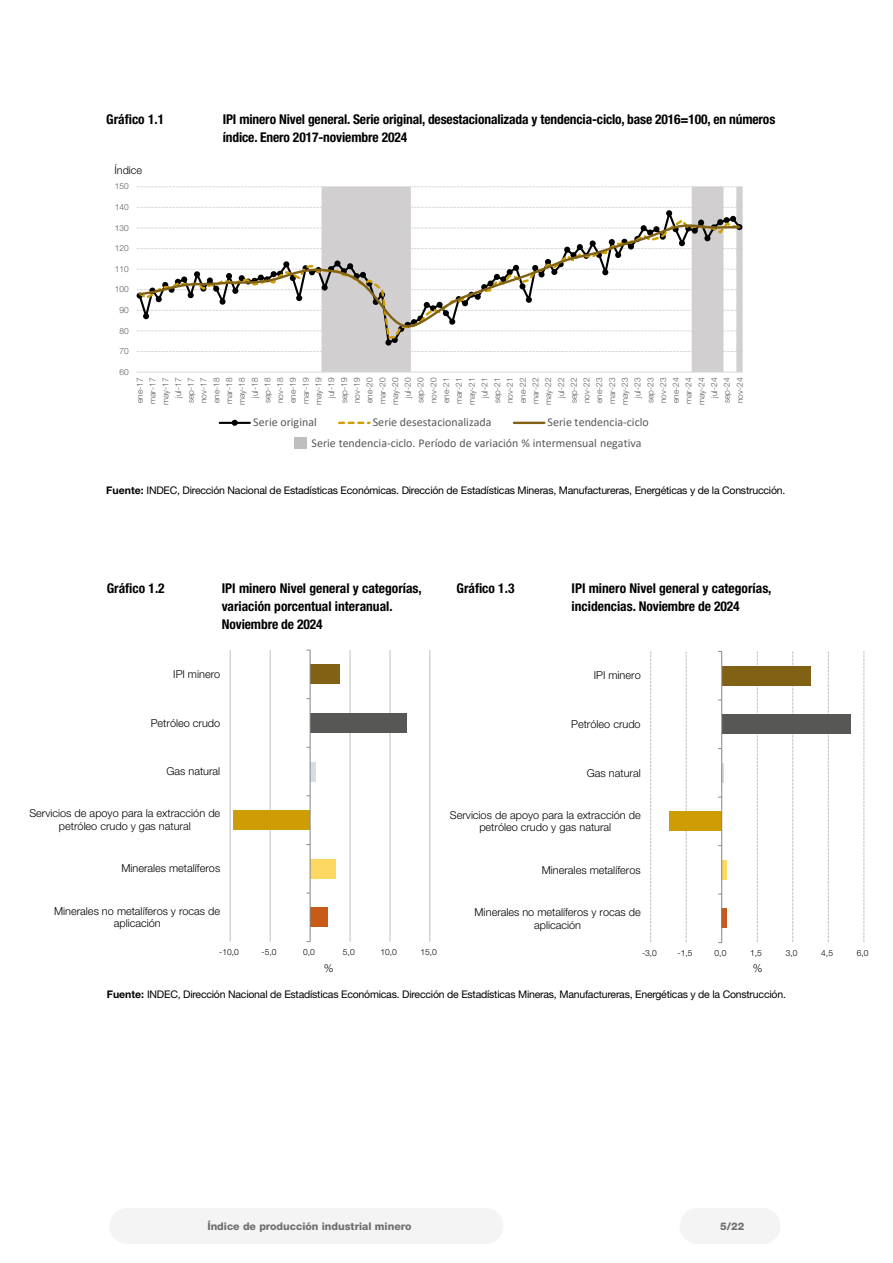
<style>
.page{position:relative;width:893px;height:1263px;background:#fff}
.page>*{position:absolute;margin:0;border:0;box-sizing:border-box;transform-origin:0 0}
.t1{font:700 condensed 13.5px/18px "Helvetica Neue LT Std";letter-spacing:-.01em;color:#000}
.t2{font:12px "Calibri";color:#595959}
.t3{font:300 10.95px/12.9px "Helvetica Neue LT Std";color:#000;text-align:center}
.t4{font:300 10.8px "Helvetica Neue LT Std";color:#000}
.t5{font:10.5px "Helvetica Neue LT Std";letter-spacing:-.02em;color:#000}
.t6{font:800 10.5px "Helvetica Neue LT Std";color:#706f6f}
.t7{font:300 8.4px/12.8px "Helvetica Neue LT Std";color:#595959;text-align:right}
.t8{font:300 8.4px "Helvetica Neue LT Std";color:#000}
.s1{font-weight:700}
</style>
<div class="page">
<div style="left:680px;top:1208px;width:35px;height:36px;background:#f4f4f4;border-radius:50%"></div>
<div style="left:109px;top:1208px;width:36px;height:36px;background:#f4f4f4;border-radius:50%"></div>
<div style="left:745px;top:1208px;width:36px;height:36px;background:#f4f4f4;border-radius:50%"></div>
<div style="left:468px;top:1208px;width:35px;height:36px;background:#f4f4f4;border-radius:50%"></div>
<div style="left:699px;top:1208px;width:66px;height:36px;background:#f4f4f4"></div>
<div style="left:130px;top:1208px;width:359px;height:36px;background:#f4f4f4"></div>
<svg style="left:136px;top:186px;width:607px;height:1px"></svg>
<svg style="left:322px;top:187px;width:421px;height:185px"></svg>
<hr style="left:136px;top:372px;width:607px;height:1px;background:#d9d9d9">
<svg style="left:136px;top:207px;width:607px;height:145px"></svg>
<svg style="left:136px;top:217px;width:606px;height:123px"></svg>
<svg style="left:137px;top:223px;width:605px;height:106px"></svg>
<hr style="left:220px;top:422px;width:30px;height:2px;background:#000">
<svg style="left:232px;top:420px;width:6px;height:6px"></svg>
<svg style="left:339px;top:422px;width:30px;height:2px"></svg>
<hr style="left:514px;top:422px;width:30px;height:2px;background:#816114">
<div style="left:295px;top:437px;width:12px;height:12px;background:#bfbfbf"></div>
<hr style="left:230px;top:650px;width:1px;height:292px;background:#bfbfbf">
<hr style="left:270px;top:650px;width:1px;height:292px;background:#bfbfbf">
<hr style="left:350px;top:650px;width:1px;height:292px;background:#bfbfbf">
<hr style="left:390px;top:650px;width:1px;height:292px;background:#bfbfbf">
<hr style="left:429px;top:650px;width:1px;height:292px;background:#bfbfbf">
<div style="left:310px;top:665px;width:30px;height:19px;background:#816114"></div>
<div style="left:310px;top:713px;width:96px;height:20px;background:#575756"></div>
<div style="left:310px;top:762px;width:5px;height:19px;background:#d7dde4"></div>
<div style="left:234px;top:810px;width:76px;height:20px;background:#ce9d05"></div>
<div style="left:310px;top:859px;width:25px;height:19px;background:#fdd964"></div>
<div style="left:310px;top:908px;width:18px;height:19px;background:#c75a17"></div>
<hr style="left:310px;top:650px;width:1px;height:292px;background:#868686">
<svg style="left:650px;top:651px;width:1px;height:291px"></svg>
<svg style="left:686px;top:651px;width:1px;height:291px"></svg>
<svg style="left:757px;top:651px;width:1px;height:291px"></svg>
<svg style="left:792px;top:651px;width:1px;height:291px"></svg>
<svg style="left:828px;top:651px;width:1px;height:291px"></svg>
<svg style="left:863px;top:651px;width:1px;height:291px"></svg>
<div style="left:722px;top:666px;width:88px;height:19px;background:#816114"></div>
<div style="left:722px;top:714px;width:128px;height:20px;background:#575756"></div>
<svg style="left:722px;top:763px;width:2px;height:19px"></svg>
<div style="left:669px;top:812px;width:53px;height:19px;background:#ce9d05"></div>
<div style="left:722px;top:860px;width:5px;height:19px;background:#fdd964"></div>
<div style="left:722px;top:909px;width:5px;height:19px;background:#c75a17"></div>
<hr style="left:721px;top:651px;width:1px;height:292px;background:#868686">
<h1 class="t1" style="left:106px;top:110px;width:59px">Gráfico 1.1</h1>
<h1 class="t1" style="left:223px;top:110px;width:554px">IPI minero Nivel general. Serie original, desestacionalizada y tendencia-ciclo, base 2016=100, en números índice. Enero 2017-noviembre 2024</h1>
<p class="t4" style="left:114px;top:163px;width:29px">Índice</p>
<p class="t7" style="left:115px;top:180px;width:16px">150</p>
<p class="t7" style="left:115px;top:201px;width:16px">140</p>
<p class="t7" style="left:115px;top:221px;width:16px">130</p>
<p class="t7" style="left:115px;top:242px;width:16px">120</p>
<p class="t7" style="left:115px;top:262px;width:16px">110</p>
<p class="t7" style="left:115px;top:283px;width:16px">100</p>
<p class="t7" style="left:120px;top:303px;width:11px">90</p>
<p class="t7" style="left:120px;top:324px;width:11px">80</p>
<p class="t7" style="left:120px;top:345px;width:11px">70</p>
<p class="t7" style="left:120px;top:365px;width:11px">60</p>
<p class="t7" style="left:133px;top:405px;width:29px;rotate:-90deg">ene-17 mar-17 may-17 jul-17 sep-17 nov-17 ene-18 mar-18 may-18 jul-18 sep-18 nov-18 ene-19 mar-19 may-19 jul-19 sep-19 nov-19 ene-20 mar-20 may-20 jul-20 sep-20 nov-20 ene-21 mar-21 may-21 jul-21 sep-21 nov-21 ene-22 mar-22 may-22 jul-22 sep-22 nov-22 ene-23 mar-23 may-23 jul-23 sep-23 nov-23 ene-24 mar-24 may-24 jul-24 sep-24 nov-24</p>
<h2 class="t2" style="left:253px;top:414px;width:65px">Serie original</h2>
<h2 class="t2" style="left:373px;top:414px;width:120px">Serie desestacionalizada</h2>
<h2 class="t2" style="left:548px;top:414px;width:103px">Serie tendencia-ciclo</h2>
<h2 class="t2" style="left:312px;top:435px;width:331px">Serie tendencia-ciclo. Período de variación % intermensual negativa</h2>
<p class="t5" style="left:106px;top:484px;width:681px"><span class="s1">Fuente:</span> INDEC, Dirección Nacional de Estadísticas Económicas. Dirección de Estadísticas Mineras, Manufactureras, Energéticas y de la Construcción.</p>
<h1 class="t1" style="left:107px;top:579px;width:59px">Gráfico 1.2</h1>
<h1 class="t1" style="left:222px;top:579px;width:202px">IPI minero Nivel general y categorías, variación porcentual interanual.<br>Noviembre de 2024</h1>
<h1 class="t1" style="left:457px;top:579px;width:59px">Gráfico 1.3</h1>
<h1 class="t1" style="left:571px;top:579px;width:202px">IPI minero Nivel general y categorías, incidencias. Noviembre de 2024</h1>
<h3 class="t3" style="left:173px;top:667px;width:49px">IPI minero</h3>
<h3 class="t3" style="left:151px;top:716px;width:71px">Petróleo crudo</h3>
<h3 class="t3" style="left:594px;top:669px;width:49px">IPI minero</h3>
<h3 class="t3" style="left:571px;top:717px;width:71px">Petróleo crudo</h3>
<h3 class="t3" style="left:166px;top:765px;width:55px">Gas natural</h3>
<h3 class="t3" style="left:29px;top:807px;width:192px">Servicios de apoyo para la extracción de petróleo crudo y gas natural</h3>
<h3 class="t3" style="left:121px;top:862px;width:100px">Minerales metalíferos</h3>
<h3 class="t3" style="left:54px;top:904px;width:168px">Minerales no metalíferos y rocas de aplicación</h3>
<h3 class="t3" style="left:587px;top:766px;width:55px">Gas natural</h3>
<h3 class="t3" style="left:450px;top:808px;width:192px">Servicios de apoyo para la extracción de petróleo crudo y gas natural</h3>
<h3 class="t3" style="left:542px;top:863px;width:100px">Minerales metalíferos</h3>
<h3 class="t3" style="left:475px;top:905px;width:168px">Minerales no metalíferos y rocas de aplicación</h3>
<p class="t8" style="left:219px;top:947px;width:21px">-10,0</p>
<p class="t8" style="left:261px;top:947px;width:16px">-5,0</p>
<p class="t8" style="left:303px;top:947px;width:13px">0,0</p>
<p class="t8" style="left:343px;top:947px;width:13px">5,0</p>
<p class="t8" style="left:380px;top:947px;width:18px">10,0</p>
<p class="t8" style="left:420px;top:947px;width:18px">15,0</p>
<p class="t8" style="left:642px;top:948px;width:16px">-3,0</p>
<p class="t8" style="left:677px;top:948px;width:16px">-1,5</p>
<p class="t8" style="left:715px;top:948px;width:13px">0,0</p>
<p class="t8" style="left:750px;top:948px;width:13px">1,5</p>
<p class="t8" style="left:786px;top:948px;width:13px">3,0</p>
<p class="t8" style="left:821px;top:948px;width:13px">4,5</p>
<p class="t8" style="left:857px;top:948px;width:13px">6,0</p>
<h3 class="t3" style="left:324px;top:962px;width:11px">%</h3>
<h3 class="t3" style="left:753px;top:961px;width:11px">%</h3>
<p class="t5" style="left:107px;top:988px;width:681px"><span class="s1">Fuente:</span> INDEC, Dirección Nacional de Estadísticas Económicas. Dirección de Estadísticas Mineras, Manufactureras, Energéticas y de la Construcción.</p>
<p class="t6" style="left:207px;top:1220px;width:206px">Índice de producción industrial minero</p>
<p class="t6" style="left:720px;top:1220px;width:26px">5/22</p>
</div>
